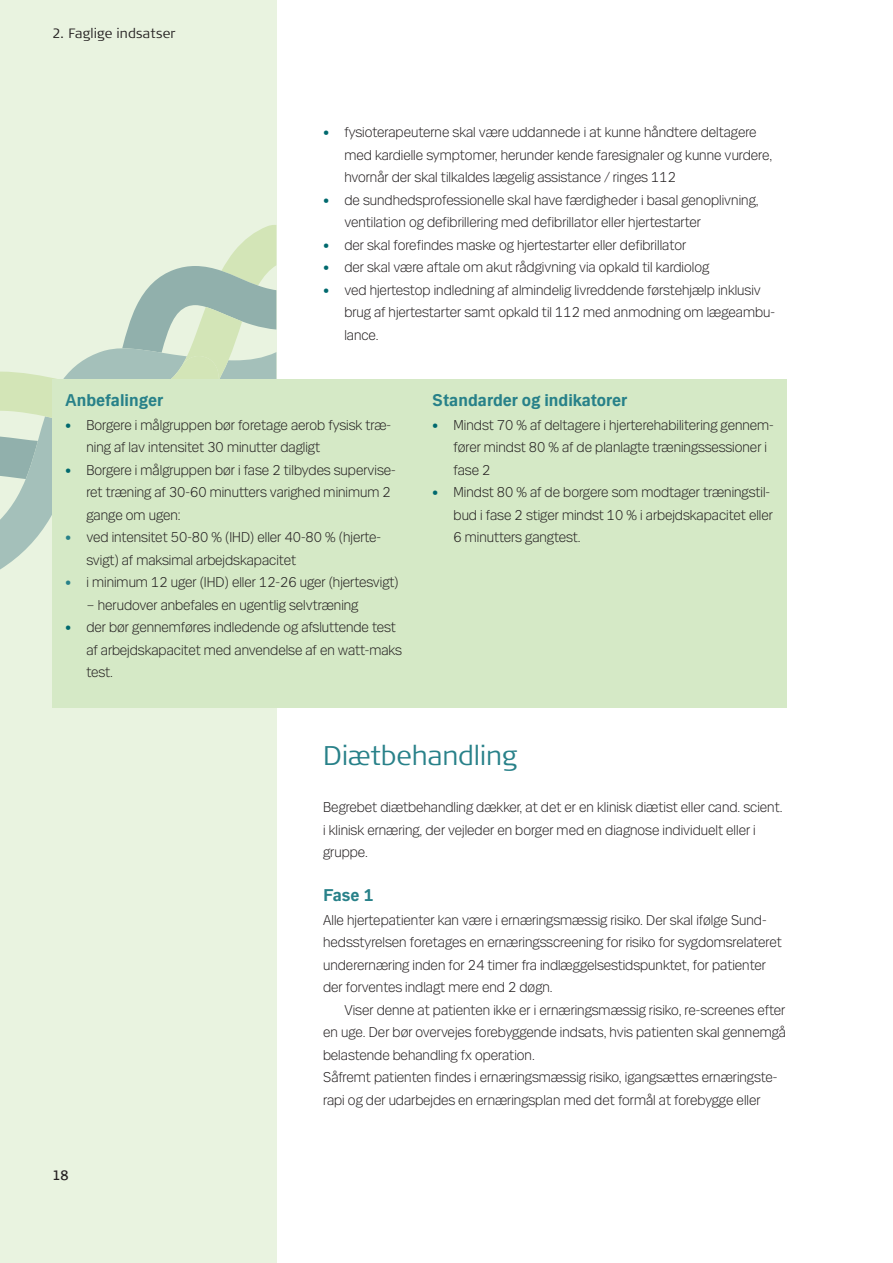
<style>
.page{position:relative;width:893px;height:1263px;background:#fff}
.page>*{position:absolute;margin:0;border:0;box-sizing:border-box;transform-origin:0 0}
.t1{font:300 27px "Signa Column";letter-spacing:-.005em;color:#288189}
.t2{font:700 18px "Mari";color:#288189}
.t3{font:300 15px/22.5px "Mari";color:#231f20}
.t4{font:300 13.5px "Signa Column";letter-spacing:.01em;color:#231f20}
.t5{font:13.5px "Signa Column";color:#231f20}
.s1{color:#00696e}
.s2{color:#288189}
</style>
<div class="page">
<div style="left:0;top:0;width:276px;height:1263px;background:#e9f3e0"></div>
<svg style="left:224px;top:225px;width:52px;height:41px"></svg>
<svg style="left:136px;top:266px;width:140px;height:64px;fill:#91b0ac"></svg>
<svg style="left:0;top:352px;width:276px;height:218px;fill:#a4c0ba"></svg>
<svg style="left:0;top:307px;width:242px;height:171px"></svg>
<div style="left:52px;top:379px;width:735px;height:329px;background:#d5e9c6"></div>
<p class="t4" style="left:52px;top:24px;width:125px">2. Faglige indsatser</p>
<p class="t3" style="left:344px;top:121px;width:429px;text-indent:-21px"><span class="s1">•</span> fysioterapeuterne skal være uddannede i at kunne håndtere deltagere med kardielle symptomer, herunder kende faresignaler og kunne vurdere, hvornår der skal tilkaldes lægelig assistance / ringes 112</p>
<p class="t3" style="left:344px;top:188px;width:416px;text-indent:-21px"><span class="s1">•</span> de sundhedsprofessionelle skal have færdigheder i basal genoplivning, ventilation og defibrillering med defibrillator eller hjertestarter</p>
<p class="t3" style="left:323px;top:233px;width:365px"><span class="s1">•</span> der skal forefindes maske og hjertestarter eller defibrillator</p>
<p class="t3" style="left:323px;top:256px;width:387px"><span class="s1">•</span> der skal være aftale om akut rådgivning via opkald til kardiolog</p>
<p class="t3" style="left:344px;top:278px;width:432px;text-indent:-21px"><span class="s1">•</span> ved hjertestop indledning af almindelig livreddende førstehjælp inklusiv brug af hjertestarter samt opkald til 112 med anmodning om lægeambu&shy;lance.</p>
<p class="t2" style="left:65px;top:389px;width:100px">Anbefalinger</p>
<p class="t3" style="left:86px;top:413px;width:306px;text-indent:-21px"><span class="s1">•</span> Borgere i målgruppen bør foretage aerob fysisk træ&shy;ning af lav intensitet 30 minutter dagligt</p>
<p class="t3" style="left:86px;top:458px;width:311px;text-indent:-21px"><span class="s1">•</span> Borgere i målgruppen bør i fase 2 tilbydes supervise&shy;ret træning af 30-60 minutters varighed minimum 2 gange om ugen:</p>
<p class="t3" style="left:86px;top:526px;width:296px;text-indent:-21px"><span class="s2">•</span> ved intensitet 50-80 % (IHD) eller 40-80 % (hjerte&shy;svigt) af maksimal arbejdskapacitet</p>
<p class="t3" style="left:65px;top:571px;width:335px"><span class="s2">•</span> i minimum 12 uger (IHD) eller 12-26 uger (hjertesvigt)</p>
<p class="t3" style="left:86px;top:593px;width:273px">– herudover anbefales en ugentlig selvtræning</p>
<p class="t3" style="left:86px;top:616px;width:317px;text-indent:-21px"><span class="s1">•</span> der bør gennemføres indledende og afsluttende test af arbejdskapacitet med anvendelse af en watt-maks test.</p>
<p class="t2" style="left:432px;top:389px;width:197px">Standarder og indikatorer</p>
<p class="t3" style="left:454px;top:413px;width:322px;text-indent:-21px"><span class="s1">•</span> Mindst 70 % af deltagere i hjerterehabilitering gennem&shy;fører mindst 80 % af de planlagte træningssessioner i fase 2</p>
<p class="t3" style="left:454px;top:481px;width:321px;text-indent:-21px"><span class="s1">•</span> Mindst 80 % af de borgere som modtager træningstil&shy;bud i fase 2 stiger mindst 10 % i arbejdskapacitet eller<br>6 minutters gangtest.</p>
<p class="t5" style="left:52px;top:1166px;width:18px">18</p>
<h1 class="t1" style="left:323px;top:739px;width:195px">Diætbehandling</h1>
<p class="t3" style="left:323px;top:796px;width:461px">Begrebet diætbehandling dækker, at det er en klinisk diætist eller cand. scient. i klinisk ernæring, der vejleder en borger med en diagnose individuelt eller i gruppe.</p>
<p class="t2" style="left:323px;top:884px;width:52px">Fase 1</p>
<p class="t3" style="left:323px;top:908px;width:460px">Alle hjertepatienter kan være i ernæringsmæssig risiko. Der skal ifølge Sund&shy;hedsstyrelsen foretages en ernæringsscreening for risiko for sygdomsrelateret underernæring inden for 24 timer fra indlæggelsestidspunktet, for patienter der forventes indlagt mere end 2 døgn.</p>
<p class="t3" style="left:323px;top:998px;width:464px;text-indent:21px">Viser denne at patienten ikke er i ernæringsmæssig risiko, re-screenes efter en uge. Der bør overvejes forebyggende indsats, hvis patienten skal gennemgå belastende behandling fx operation.<br>Såfremt patienten findes i ernæringsmæssig risiko, igangsættes ernæringste&shy;rapi og der udarbejdes en ernæringsplan med det formål at forebygge eller</p>
</div>
